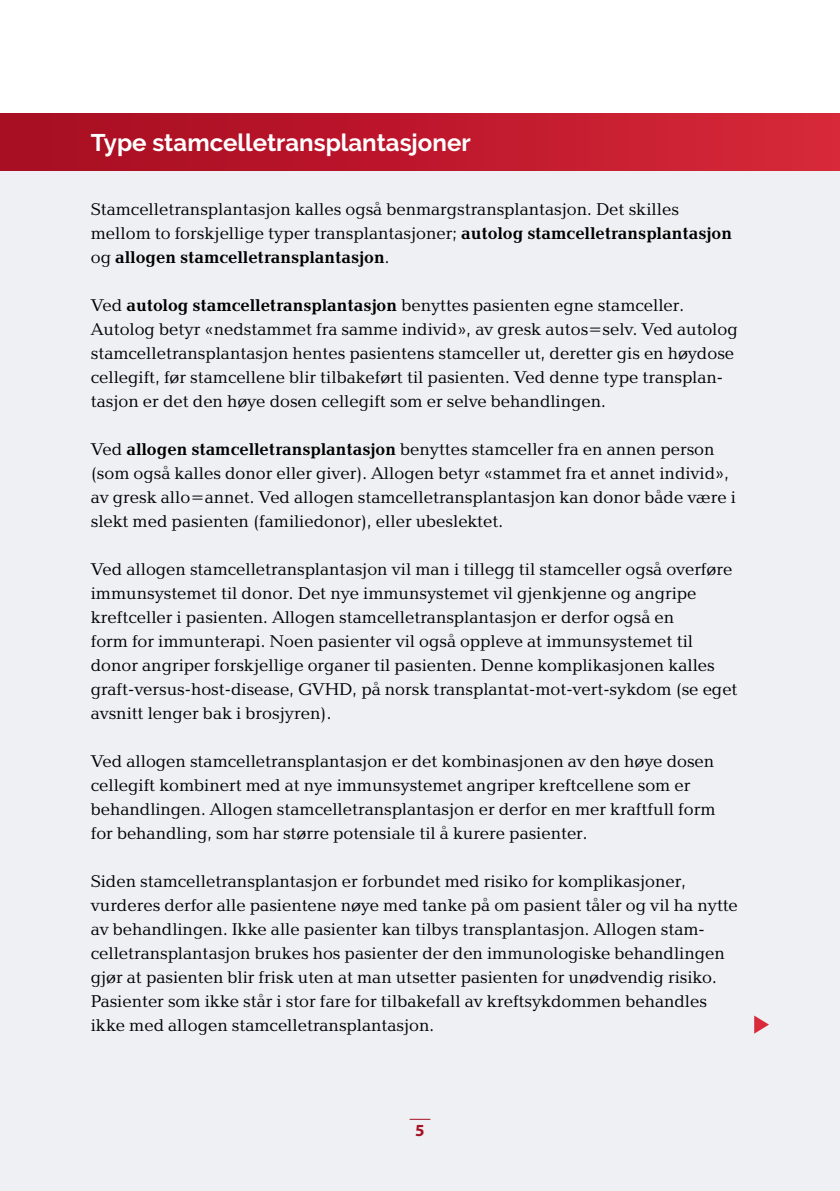
<style>
.page{position:relative;width:840px;height:1191px;background:#fff}
.page>*{position:absolute;margin:0;border:0;box-sizing:border-box;transform-origin:0 0}
.t1{font:700 24px "Raleway";color:#fff}
.t2{font:17.6px/24px "Baltica";color:#000}
.t3{font:700 17px "Myriad Pro";color:#a80f22}
.s1{font-weight:700}
</style>
<div class="page">
<div style="left:0;top:126px;width:839px;height:1065px;background:#eef0f3"></div>
<svg style="left:409px;top:1118px;width:21px;height:1px"></svg>
<div style="left:0;top:113px;width:839px;height:57px;background:linear-gradient(to right,#a60b21,#d62738)"></div>
<svg style="left:754px;top:1015px;width:14px;height:18px"></svg>
<h1 class="t1" style="left:91px;top:129px;width:381px">Type stamcelletransplantasjoner</h1>
<p class="t2" style="left:91px;top:198px;width:642px">Stamcelletransplantasjon kalles også benmargstransplantasjon. Det skilles mellom to forskjellige typer transplantasjoner; <span class="s1">autolog stamcelletransplantasjon </span>og <span class="s1">allogen stamcelletransplantasjon</span>.</p>
<p class="t2" style="left:91px;top:294px;width:648px">Ved <span class="s1">autolog stamcelletransplantasjon</span> benyttes pasienten egne stamceller.<br>Autolog betyr «nedstammet fra samme individ», av gresk autos=selv. Ved autolog stamcelletransplantasjon hentes pasientens stamceller ut, deretter gis en høydose cellegift, før stamcellene blir tilbakeført til pasienten. Ved denne type transplan&shy;tasjon er det den høye dosen cellegift som er selve behandlingen.</p>
<p class="t2" style="left:91px;top:438px;width:646px">Ved <span class="s1">allogen stamcelletransplantasjon</span> benyttes stamceller fra en annen person (som også kalles donor eller giver). Allogen betyr «stammet fra et annet individ», av gresk allo=annet. Ved allogen stamcelletransplantasjon kan donor både være i slekt med pasienten (familiedonor), eller ubeslektet.</p>
<p class="t2" style="left:91px;top:558px;width:648px">Ved allogen stamcelletransplantasjon vil man i tillegg til stamceller også overføre immunsystemet til donor. Det nye immunsystemet vil gjenkjenne og angripe kreftceller i pasienten. Allogen stamcelletransplantasjon er derfor også en<br>form for immunterapi. Noen pasienter vil også oppleve at immunsystemet til donor angriper forskjellige organer til pasienten. Denne komplikasjonen kalles graft-versus-host-disease, GVHD, på norsk transplantat-mot-vert-sykdom (se eget avsnitt lenger bak i brosjyren).</p>
<p class="t2" style="left:91px;top:750px;width:626px">Ved allogen stamcelletransplantasjon er det kombinasjonen av den høye dosen cellegift kombinert med at nye immunsystemet angriper kreftcellene som er behandlingen. Allogen stamcelletransplantasjon er derfor en mer kraftfull form for behandling, som har større potensiale til å kurere pasienter.</p>
<p class="t2" style="left:91px;top:870px;width:648px">Siden stamcelletransplantasjon er forbundet med risiko for komplikasjoner, vurderes derfor alle pasientene nøye med tanke på om pasient tåler og vil ha nytte av behandlingen. Ikke alle pasienter kan tilbys transplantasjon. Allogen stam&shy;celletransplantasjon brukes hos pasienter der den immunologiske behandlingen gjør at pasienten blir frisk uten at man utsetter pasienten for unødvendig risiko.<br>Pasienter som ikke står i stor fare for tilbakefall av kreftsykdommen behandles ikke med allogen stamcelletransplantasjon.</p>
<p class="t3" style="left:415px;top:1120px;width:11px">5</p>
</div>
